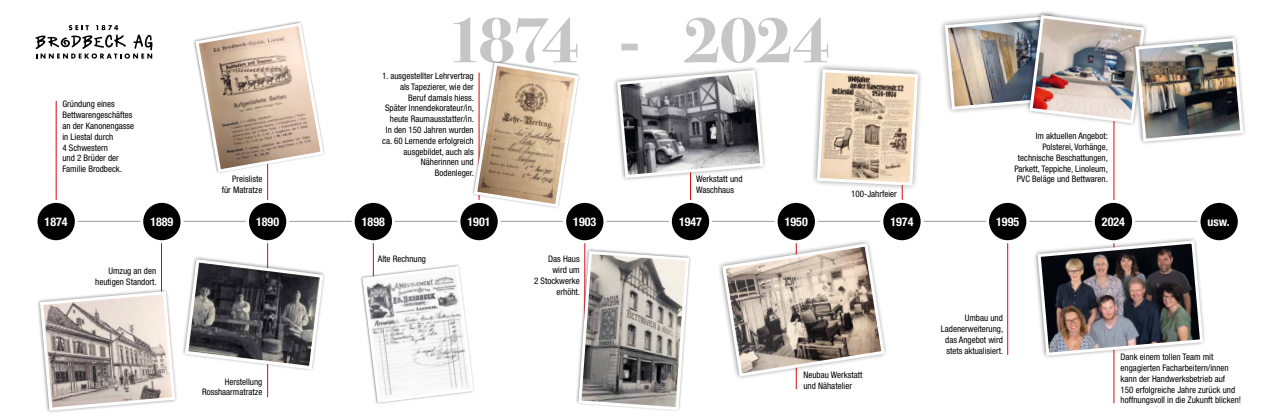
<style>
.page{position:relative;width:1276px;height:420px;background:#fff}
.page>*{position:absolute;margin:0;border:0;box-sizing:border-box;transform-origin:0 0}
.t1{font:700 66.8px "Bodoni Svty Two ITCTT";letter-spacing:-.04em;color:#c6c6c6}
.t2{font:700 condensed 12px "Helvetica Neue LT Std";color:#fff}
.t3{font:condensed 9px/10.8px "Helvetica Neue LT Std";color:#000;text-align:right}
</style>
<div class="page">
<hr style="left:1113px;top:118px;width:1px;height:285px;background:#db0812">
<hr style="left:1007px;top:236px;width:1px;height:119px;background:#db0812">
<hr style="left:901px;top:94px;width:1px;height:112px;background:#db0812">
<hr style="left:796px;top:236px;width:1px;height:153px;background:#db0812">
<hr style="left:690px;top:163px;width:1px;height:43px;background:#db0812">
<hr style="left:584px;top:235px;width:1px;height:95px;background:#db0812">
<hr style="left:373px;top:235px;width:1px;height:42px;background:#db0812">
<hr style="left:267px;top:118px;width:1px;height:279px;background:#db0812">
<hr style="left:161px;top:236px;width:1px;height:105px;background:#db0812">
<hr style="left:56px;top:101px;width:1px;height:105px;background:#db0812">
<hr style="left:36px;top:221px;width:1204px;height:1px;background:#9d9d9c">
<div style="left:36px;top:201px;width:40px;height:40px;background:#000;border-radius:50%"></div>
<div style="left:35px;top:200px;width:43px;height:43px;border:3px solid #fff;border-radius:50%"></div>
<div style="left:142px;top:201px;width:40px;height:40px;background:#000;border-radius:50%"></div>
<div style="left:140px;top:200px;width:44px;height:43px;border:3px solid #fff;border-radius:50%"></div>
<div style="left:247px;top:201px;width:41px;height:40px;background:#000;border-radius:50%"></div>
<div style="left:246px;top:200px;width:43px;height:43px;border:3px solid #fff;border-radius:50%"></div>
<div style="left:353px;top:201px;width:40px;height:40px;background:#000;border-radius:50%"></div>
<div style="left:352px;top:200px;width:43px;height:43px;border:3px solid #fff;border-radius:50%"></div>
<div style="left:459px;top:201px;width:40px;height:40px;background:#000;border-radius:50%"></div>
<div style="left:457px;top:200px;width:44px;height:43px;border:3px solid #fff;border-radius:50%"></div>
<div style="left:564px;top:201px;width:41px;height:40px;background:#000;border-radius:50%"></div>
<div style="left:563px;top:200px;width:43px;height:43px;border:3px solid #fff;border-radius:50%"></div>
<div style="left:670px;top:201px;width:40px;height:40px;background:#000;border-radius:50%"></div>
<div style="left:669px;top:200px;width:43px;height:43px;border:3px solid #fff;border-radius:50%"></div>
<div style="left:776px;top:201px;width:40px;height:40px;background:#000;border-radius:50%"></div>
<div style="left:774px;top:200px;width:44px;height:43px;border:3px solid #fff;border-radius:50%"></div>
<div style="left:882px;top:201px;width:40px;height:40px;background:#000;border-radius:50%"></div>
<div style="left:880px;top:200px;width:43px;height:43px;border:3px solid #fff;border-radius:50%"></div>
<div style="left:987px;top:201px;width:41px;height:40px;background:#000;border-radius:50%"></div>
<div style="left:986px;top:200px;width:43px;height:43px;border:3px solid #fff;border-radius:50%"></div>
<div style="left:1093px;top:201px;width:40px;height:40px;background:#000;border-radius:50%"></div>
<div style="left:1091px;top:200px;width:44px;height:43px;border:3px solid #fff;border-radius:50%"></div>
<div style="left:1199px;top:201px;width:40px;height:40px;background:#000;border-radius:50%"></div>
<div style="left:1197px;top:200px;width:43px;height:43px;border:3px solid #fff;border-radius:50%"></div>
<svg style="left:193px;top:21px;width:132px;height:154px"></svg>
<svg style="left:37px;top:255px;width:288px;height:158px"></svg>
<svg style="left:360px;top:263px;width:114px;height:141px"></svg>
<svg style="left:471px;top:60px;width:110px;height:150px"></svg>
<svg style="left:576px;top:247px;width:115px;height:164px"></svg>
<svg style="left:614px;top:67px;width:151px;height:113px"></svg>
<svg style="left:720px;top:241px;width:166px;height:137px"></svg>
<svg style="left:1034px;top:235px;width:174px;height:126px"></svg>
<img style="left:1036px;top:239px;width:168px;height:118px">
<img style="left:941px;top:11px;width:304px;height:136px">
<svg style="left:813px;top:65px;width:108px;height:128px"></svg>
<svg style="left:35px;top:25px;width:117px;height:34px"></svg>
<p class="t3" style="left:62px;top:99px;width:73px;text-align:left">Gründung eines<br>Bettwarengeschäftes an der Kanonengasse in Liestal durch<br>4 Schwestern<br>und 2 Brüder der<br>Familie Brodbeck.</p>
<p class="t3" style="left:222px;top:173px;width:42px">Preisliste für Matratze</p>
<h1 class="t1" style="left:446px;top:-16px;width:386px">1874 - 2024</h1>
<p class="t3" style="left:382px;top:70px;width:93px">1. ausgestellter Lehrvertrag als Tapezierer, wie der<br>Beruf damals hiess.<br>Später Innendekorateur/in, heute Raumausstatter/in.<br>In den 150 Jahren wurden ca. 60 Lernende erfolgreich ausgebildet, auch als<br>Näherinnen und<br>Bodenleger.</p>
<p class="t3" style="left:696px;top:174px;width:48px;text-align:left">Werkstatt und<br>Waschhaus</p>
<p class="t3" style="left:851px;top:188px;width:47px">100-Jahrfeier</p>
<p class="t3" style="left:1014px;top:130px;width:95px">Im aktuellen Angebot:<br>Polsterei, Vorhänge, technische Beschattungen,<br>Parkett, Teppiche, Linoleum,<br>PVC Beläge und Bettwaren.</p>
<h2 class="t2" style="left:45px;top:214px;width:25px">1874</h2>
<h2 class="t2" style="left:150px;top:214px;width:25px">1889</h2>
<h2 class="t2" style="left:256px;top:214px;width:25px">1890</h2>
<h2 class="t2" style="left:362px;top:214px;width:25px">1898</h2>
<h2 class="t2" style="left:467px;top:214px;width:25px">1901</h2>
<h2 class="t2" style="left:573px;top:214px;width:25px">1903</h2>
<h2 class="t2" style="left:679px;top:214px;width:25px">1947</h2>
<h2 class="t2" style="left:784px;top:214px;width:25px">1950</h2>
<h2 class="t2" style="left:890px;top:214px;width:25px">1974</h2>
<h2 class="t2" style="left:996px;top:214px;width:25px">1995</h2>
<h2 class="t2" style="left:1102px;top:214px;width:25px">2024</h2>
<h2 class="t2" style="left:1207px;top:214px;width:24px">usw.</h2>
<p class="t3" style="left:95px;top:265px;width:63px">Umzug an den heutigen Standort.</p>
<p class="t3" style="left:202px;top:376px;width:62px">Herstellung<br>Rosshaarmatratze</p>
<p class="t3" style="left:378px;top:254px;width:50px">Alte Rechnung</p>
<p class="t3" style="left:534px;top:254px;width:47px">Das Haus wird um<br>2 Stockwerke erhöht.</p>
<p class="t3" style="left:803px;top:369px;width:61px;text-align:left">Neubau Werkstatt und Nähatelier</p>
<p class="t3" style="left:941px;top:312px;width:64px">Umbau und<br>Ladenerweiterung, das Angebot wird stets aktualisiert.</p>
<p class="t3" style="left:1120px;top:351px;width:122px;text-align:left">Dank einem tollen Team mit engagierten Facharbeitern/innen kann der Handwerksbetrieb auf<br>150 erfolgreiche Jahre zurück und hoffnungsvoll in die Zukunft blicken!</p>
</div>
